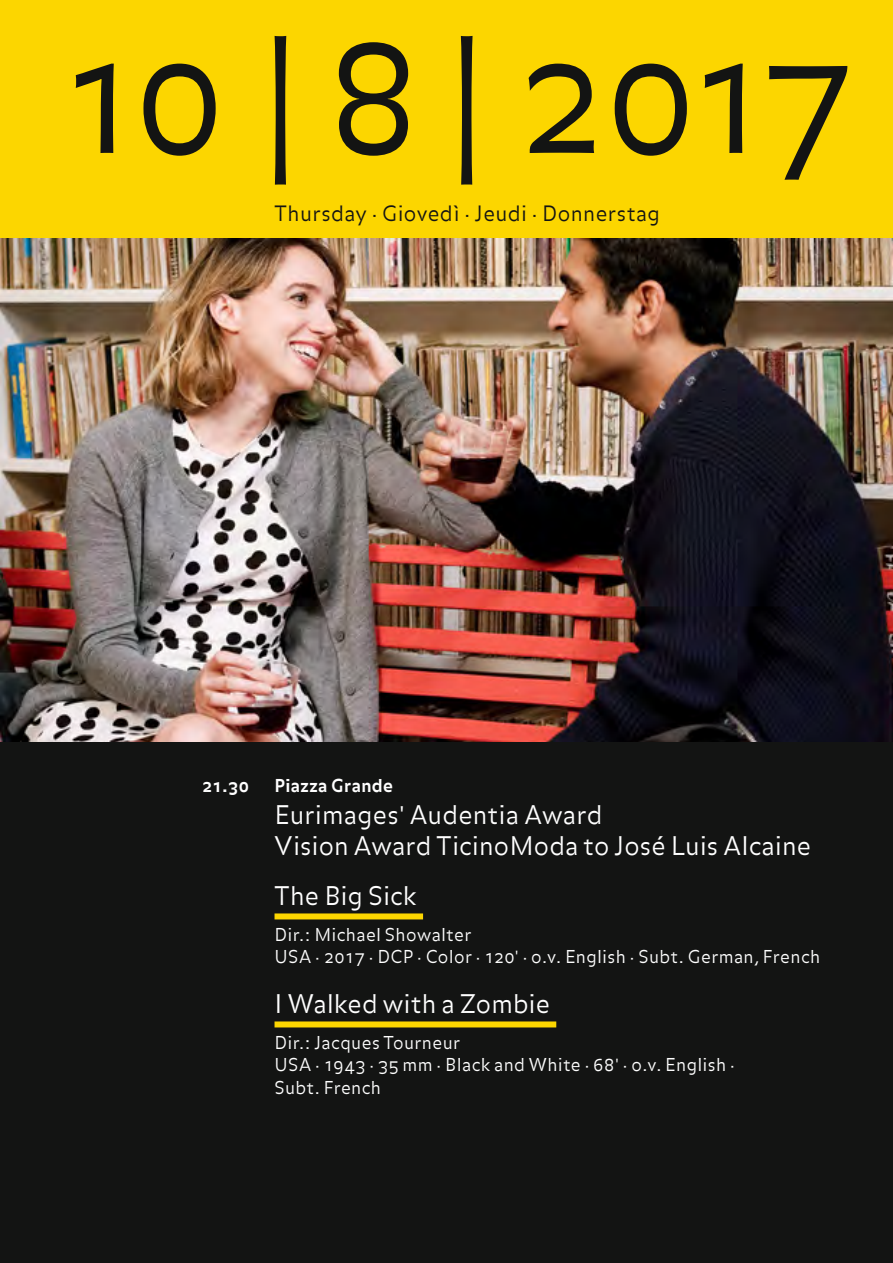
<style>
.page{position:relative;width:893px;height:1263px;background:#fff}
.page>*{position:absolute;margin:0;border:0;box-sizing:border-box;transform-origin:0 0}
.t1{font:300 158.4px "Balance Pro";color:#131413}
.t2{font:300 25.5px/31.5px "Balance Pro";letter-spacing:.005em;color:#fff}
.t3{font:300 21px "Balance Pro";letter-spacing:.015em;color:#131413}
.t4{font:300 17.7px/22.5px "Balance Pro";letter-spacing:.02em;color:#fff}
.t5{font:700 17.7px "Balance Pro";letter-spacing:.025em;color:#fff}
</style>
<div class="page">
<div style="left:0;top:0;width:893px;height:238px;background:#fcd600"></div>
<img style="left:0;top:239px;width:893px;height:503px">
<div style="left:0;top:742px;width:893px;height:521px;background:#131413"></div>
<div style="left:274px;top:913px;width:149px;height:6px;background:#fcd600"></div>
<div style="left:274px;top:1021px;width:282px;height:6px;background:#fcd600"></div>
<h1 class="t1" style="left:70px;top:-9px;width:784px">10 |8|2017</h1>
<p class="t3" style="left:274px;top:199px;width:387px">Thursday · Giovedì · Jeudi · Donnerstag</p>
<p class="t5" style="left:202px;top:774px;width:48px">21.30</p>
<p class="t5" style="left:274px;top:774px;width:120px">Piazza Grande</p>
<h2 class="t2" style="left:274px;top:799px;width:538px">Eurimages' Audentia Award<br>Vision Award TicinoModa to José Luis Alcaine</h2>
<h2 class="t2" style="left:274px;top:880px;width:144px">The Big Sick</h2>
<p class="t4" style="left:274px;top:923px;width:547px">Dir.: Michael Showalter<br>USA · 2017 · DCP · Color · 120' · o.v. English · Subt. German, French</p>
<h2 class="t2" style="left:274px;top:988px;width:277px">I Walked with a Zombie</h2>
<p class="t4" style="left:274px;top:1031px;width:462px">Dir.: Jacques Tourneur<br>USA · 1943 · 35 mm · Black and White · 68' · o.v. English ·<br>Subt. French</p>
</div>
